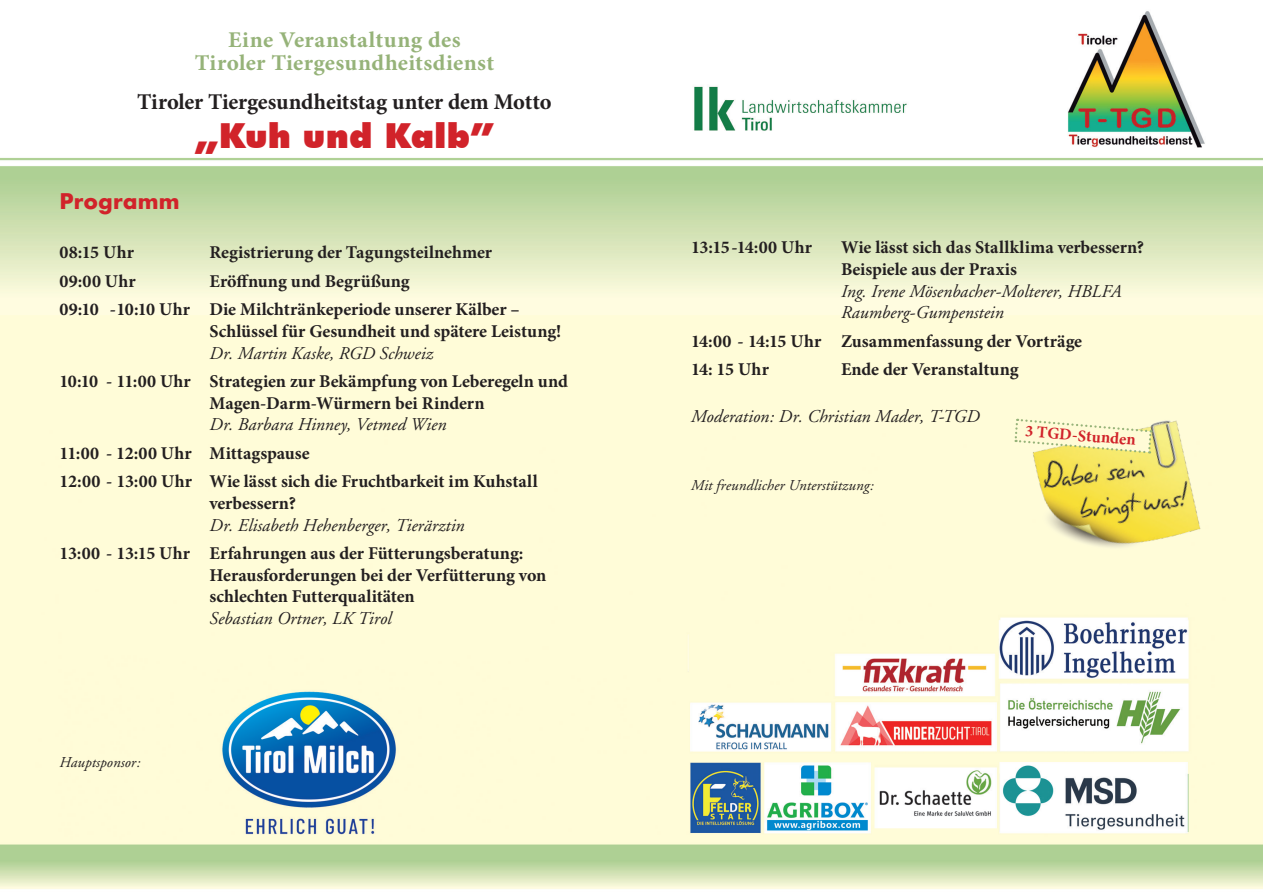
<style>
.page{position:relative;width:1263px;height:893px;background:#fff}
.page>*{position:absolute;margin:0;border:0;box-sizing:border-box;transform-origin:0 0}
.t1{font:900 34.5px "Futura BT";letter-spacing:.005em;color:#d1232a}
.t2{font:700 22.5px/22.5px "Minion Pro";letter-spacing:.01em;color:#96b379;text-align:center}
.t3{font:700 22.5px "Minion Pro";letter-spacing:-.01em;color:#231f20}
.t4{font:700 21px "Futura";letter-spacing:.005em;color:#d1232a}
.t5{font:700 18px/21.6px "Minion Pro";letter-spacing:-.005em;color:#231f20}
.t6{font:italic 18px/21.6px "Adobe Garamond";color:#231f20}
.t7{font:700 16.5px "Minion Pro";color:#d1232a}
.t8{font:italic 15px "Adobe Garamond";letter-spacing:.005em;color:#231f20}
</style>
<div class="page">
<img style="left:0;top:11px;width:1263px;height:878px">
<img style="left:1012px;top:394px;width:213px;height:216px">
<svg style="left:1013px;top:418px;width:140px;height:37px;background:#f7f4c0"></svg>
<p class="t2" style="left:195px;top:28px;width:301px">Eine Veranstaltung des<br>Tiroler Tiergesundheitsdienst</p>
<p class="t3" style="left:137px;top:86px;width:416px">Tiroler Tiergesundheitstag unter dem Motto</p>
<h1 class="t1" style="left:195px;top:114px;width:300px">„Kuh und Kalb”</h1>
<p class="t4" style="left:60px;top:186px;width:122px">Programm</p>
<p class="t5" style="left:60px;top:242px;width:76px">08:15 Uhr</p>
<p class="t5" style="left:210px;top:242px;width:284px">Registrierung der Tagungsteilnehmer</p>
<p class="t5" style="left:60px;top:270px;width:78px">09:00 Uhr</p>
<p class="t5" style="left:60px;top:267px;width:462px;line-height:28.5px;text-indent:150px">Eröffnung und Begrüßung<br>09:10 -10:10 Uhr Die Milchtränkeperiode unserer Kälber –</p>
<p class="t5" style="left:210px;top:320px;width:353px">Schlüssel für Gesundheit und spätere Leistung!</p>
<p class="t6" style="left:210px;top:343px;width:225px">Dr. Martin Kaske, RGD Schweiz</p>
<p class="t5" style="left:210px;top:370px;width:360px;text-indent:-150px">10:10 - 11:00 Uhr Strategien zur Bekämpfung von Leberegeln und<br>Magen-Darm-Würmern bei Rindern</p>
<p class="t6" style="left:210px;top:414px;width:238px">Dr. Barbara Hinney, Vetmed Wien</p>
<p class="t5" style="left:60px;top:439px;width:480px;line-height:28.5px">11:00 - 12:00 Uhr Mittagspause<br>12:00 - 13:00 Uhr Wie lässt sich die Fruchtbarkeit im Kuhstall</p>
<p class="t5" style="left:210px;top:492px;width:88px">verbessern?</p>
<p class="t6" style="left:210px;top:515px;width:257px">Dr. Elisabeth Hehenberger, Tierärztin</p>
<p class="t5" style="left:210px;top:542px;width:338px;text-indent:-150px">13:00 - 13:15 Uhr Erfahrungen aus der Fütterungsberatung:<br>Herausforderungen bei der Verfütterung von schlechten Futterqualitäten</p>
<p class="t6" style="left:210px;top:608px;width:184px">Sebastian Ortner, LK Tirol</p>
<p class="t8" style="left:60px;top:755px;width:82px">Hauptsponsor:</p>
<p class="t5" style="left:691px;top:237px;width:122px">13:15-14:00 Uhr</p>
<p class="t5" style="left:841px;top:237px;width:304px">Wie lässt sich das Stallklima verbessern?<br>Beispiele aus der Praxis</p>
<p class="t6" style="left:841px;top:281px;width:282px">Ing. Irene Mösenbacher-Molterer, HBLFA<br>Raumberg-Gumpenstein</p>
<p class="t5" style="left:691px;top:326px;width:393px;line-height:28.5px">14:00 - 14:15 Uhr Zusammenfassung der Vorträge<br>14: 15 Uhr</p>
<p class="t5" style="left:841px;top:358px;width:179px">Ende der Veranstaltung</p>
<p class="t6" style="left:691px;top:406px;width:290px">Moderation: Dr. Christian Mader, T-TGD</p>
<p class="t7" style="left:1026px;top:419px;width:112px;rotate:5deg">3 TGD-Stunden</p>
<p class="t8" style="left:691px;top:477px;width:184px">Mit freundlicher Unterstützung:</p>
</div>
